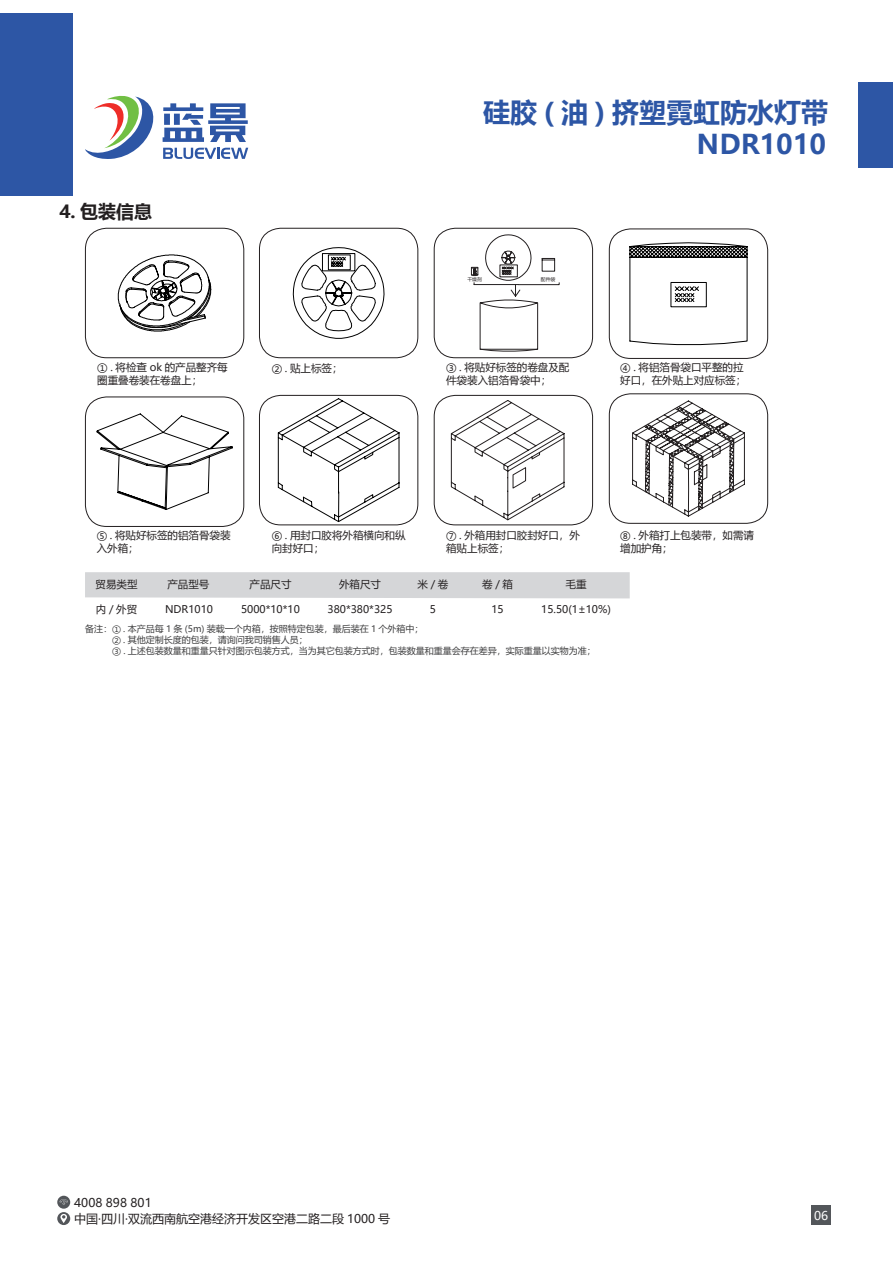
<style>
.page{position:relative;width:893px;height:1263px;background:#fff}
.page>*{position:absolute;margin:0;border:0;box-sizing:border-box;transform-origin:0 0}
.t1{font:700 27px/32.4px "Microsoft Ya Hei";color:#2d56a5;text-align:right}
.t2{font:700 18px "Microsoft Ya Hei";color:#231f20}
.t3{font:12px/16.2px "Microsoft Ya Hei";color:#231f20}
.t4{font:12px "Microsoft Ya Hei";color:#fff}
.t5{font:10.5px/12.8px "Microsoft Ya Hei";color:#231f20}
.t6{font:9px/11.1px "Microsoft Ya Hei";color:#3e3e3f}
.t7{font:4.8px "Microsoft Ya Hei";color:#231f20}
</style>
<div class="page">
<div style="left:0;top:13px;width:73px;height:182px;background:#2d56a5"></div>
<div style="left:859px;top:83px;width:34px;height:85px;background:#2d56a5"></div>
<svg style="left:57px;top:1196px;width:13px;height:13px"></svg>
<svg style="left:60px;top:1199px;width:8px;height:6px"></svg>
<svg style="left:57px;top:1212px;width:13px;height:13px"></svg>
<svg style="left:60px;top:1214px;width:7px;height:9px"></svg>
<div style="left:811px;top:1206px;width:20px;height:19px;background:#53565a"></div>
<svg style="left:85px;top:95px;width:163px;height:64px"></svg>
<div style="left:85px;top:572px;width:545px;height:26px;background:#d5d6d8"></div>
<div style="left:85px;top:228px;width:159px;height:130px;border:1px solid #231f20;border-radius:21px"></div>
<div style="left:259px;top:228px;width:159px;height:130px;border:1px solid #231f20;border-radius:21px"></div>
<div style="left:434px;top:228px;width:159px;height:130px;border:1px solid #231f20;border-radius:21px"></div>
<div style="left:609px;top:229px;width:159px;height:130px;border:1px solid #231f20;border-radius:21px"></div>
<div style="left:85px;top:397px;width:159px;height:130px;border:1px solid #231f20;border-radius:21px"></div>
<div style="left:259px;top:395px;width:159px;height:130px;border:1px solid #231f20;border-radius:21px"></div>
<svg style="left:118px;top:255px;width:93px;height:76px"></svg>
<svg style="left:293px;top:247px;width:91px;height:92px"></svg>
<div style="left:322px;top:253px;width:33px;height:18px;border:1px solid #000"></div>
<svg style="left:629px;top:242px;width:119px;height:103px"></svg>
<div style="left:434px;top:395px;width:159px;height:130px;border:1px solid #231f20;border-radius:21px"></div>
<div style="left:609px;top:393px;width:159px;height:131px;border:1px solid #231f20;border-radius:21px"></div>
<svg style="left:451px;top:400px;width:113px;height:120px"></svg>
<svg style="left:632px;top:400px;width:113px;height:117px"></svg>
<svg style="left:96px;top:413px;width:137px;height:97px"></svg>
<svg style="left:278px;top:398px;width:121px;height:124px"></svg>
<svg style="left:471px;top:234px;width:88px;height:117px"></svg>
<h2 class="t2" style="left:60px;top:199px;width:94px">4. 包装信息</h2>
<h1 class="t1" style="left:483px;top:95px;width:347px">硅胶 ( 油 ) 挤塑霓虹防水灯带<br>NDR1010</h1>
<p class="t7" style="left:467px;top:276px;width:16px">干燥剂</p>
<p class="t7" style="left:541px;top:276px;width:16px">配件袋</p>
<p class="t5" style="left:97px;top:360px;width:132px">① . 将检查 ok 的产品整齐每圈重叠卷装在卷盘上；</p>
<p class="t5" style="left:272px;top:362px;width:72px">② . 贴上标签；</p>
<p class="t5" style="left:446px;top:360px;width:125px">③ . 将贴好标签的卷盘及配</p>
<p class="t5" style="left:620px;top:360px;width:127px">④ . 将铝箔骨袋口平整的拉好口，在外贴上对应标签；</p>
<p class="t5" style="left:446px;top:373px;width:106px">件袋装入铝箔骨袋中；</p>
<p class="t5" style="left:97px;top:528px;width:135px">⑤ . 将贴好标签的铝箔骨袋装入外箱；</p>
<p class="t5" style="left:272px;top:528px;width:135px">⑥ . 用封口胶将外箱横向和纵向封好口；</p>
<p class="t5" style="left:446px;top:528px;width:135px">⑦ . 外箱用封口胶封好口，外箱贴上标签；</p>
<p class="t5" style="left:620px;top:528px;width:135px">⑧ . 外箱打上包装带，如需请增加护角；</p>
<p class="t5" style="left:167px;top:577px;width:43px">产品型号</p>
<p class="t5" style="left:165px;top:602px;width:50px">NDR1010</p>
<p class="t6" style="left:112px;top:623px;width:485px;text-indent:-27px">备注：① . 本产品每 1 条 (5m) 装载一个内箱，按照特定包装，最后装在 1 个外箱中；<br>② . 其他定制长度的包装，请询问我司销售人员；<br>③ . 上述包装数量和重量只针对图示包装方式，当为其它包装方式时，包装数量和重量会存在差异，实际重量以实物为准；</p>
<p class="t5" style="left:96px;top:577px;width:43px">贸易类型</p>
<p class="t5" style="left:250px;top:577px;width:43px">产品尺寸</p>
<p class="t5" style="left:339px;top:577px;width:43px">外箱尺寸</p>
<p class="t5" style="left:418px;top:577px;width:32px">米/卷</p>
<p class="t5" style="left:482px;top:577px;width:32px">卷/箱</p>
<p class="t5" style="left:566px;top:577px;width:22px">毛重</p>
<p class="t5" style="left:96px;top:602px;width:43px">内/外贸</p>
<p class="t5" style="left:241px;top:602px;width:60px">5000*10*10</p>
<p class="t5" style="left:328px;top:602px;width:66px">380*380*325</p>
<p class="t5" style="left:430px;top:602px;width:8px">5</p>
<p class="t5" style="left:491px;top:602px;width:14px">15</p>
<p class="t5" style="left:541px;top:602px;width:71px">15.50(1±10%)</p>
<p class="t3" style="left:74px;top:1194px;width:317px">4008 898 801<br>中国·四川·双流西南航空港经济开发区空港二路二段 1000 号</p>
<p class="t4" style="left:814px;top:1207px;width:16px">06</p>
</div>
